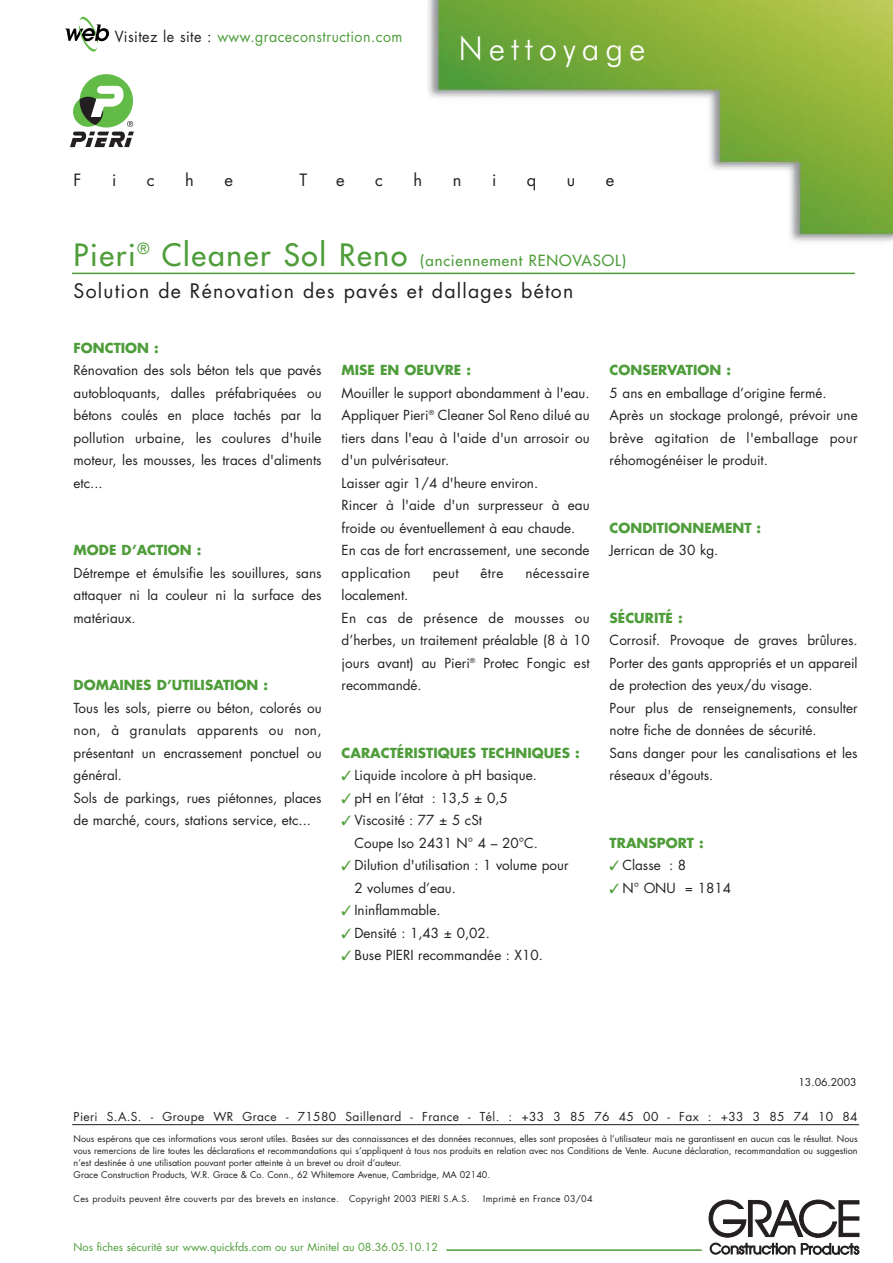
<style>
.page{position:relative;width:893px;height:1263px;background:#fff}
.page>*{position:absolute;margin:0;border:0;box-sizing:border-box;transform-origin:0 0}
.t1{font:300 33px "Futura BT";letter-spacing:.17em;color:#fff}
.t2{font:19.5px "Futura";letter-spacing:.06em;color:#231f20}
.t3{font:16.5px "Futura";color:#231f20}
.t4{font:15px "Futura";letter-spacing:.06em;color:#4e9d3a}
.t5{font:15px "Futura";letter-spacing:.03em;color:#4e9d3a;scale:.95 1}
.t6{font:13.5px/22.5px "Futura";color:#231f20}
.t7{font:700 13.5px "Futura";color:#4e9d3a}
.t8{font:13.5px "Futura";letter-spacing:.025em;color:#231f20}
.t9{font:12px "Futura";letter-spacing:.03em;color:#231f20}
.t10{font:10.8px "Futura";color:#4e9d3a}
.t11{font:10.5px "Futura";color:#231f20}
.t12{font:9px/12px "Futura";color:#231f20}
.t13{font:9px "Futura";letter-spacing:.03em;color:#231f20}
.s1{color:#231f20}
.s2{font-size:30px}
.s3{color:#4e9d3a}
</style>
<div class="page">
<img style="left:70px;top:0;width:822px;height:1255px">
<div style="left:72px;top:171px;width:600px;height:25px;background:#fff"></div>
<svg style="left:65px;top:16px;width:44px;height:37px"></svg>
<hr style="left:72px;top:1124px;width:787px;height:1px;background:#231f20">
<svg style="left:708px;top:1200px;width:151px;height:54px"></svg>
<div style="left:72px;top:1240px;width:412px;height:21px;background:#fff"></div>
<hr style="left:446px;top:1249px;width:255px;height:2px;background:#4e9d3a">
<div style="left:80px;top:74px;width:53px;height:54px;background:#61bb46;border-radius:50%"></div>
<svg style="left:70px;top:85px;width:64px;height:62px"></svg>
<hr style="left:72px;top:273px;width:782px;height:1px;background:#4e9d3a">
<div style="left:72px;top:340px;width:251px;height:744px;background:#fff"></div>
<div style="left:340px;top:340px;width:251px;height:744px;background:#fff"></div>
<div style="left:608px;top:340px;width:251px;height:744px;background:#fff"></div>
<div style="left:774px;top:1076px;width:84px;height:18px;background:#fff"></div>
<p class="t5" style="left:115px;top:29px;width:304px"><span class="s1">Visitez le site :</span> www.graceconstruction.com</p>
<h1 class="t1" style="left:458px;top:35px;width:188px">Nettoyage</h1>
<p class="t3" style="left:74px;top:172px;width:9px">F</p>
<p class="t3" style="left:112px;top:172px;width:6px">i</p>
<p class="t3" style="left:147px;top:172px;width:9px">c</p>
<p class="t3" style="left:185px;top:172px;width:10px">h</p>
<p class="t3" style="left:224px;top:172px;width:10px">e</p>
<p class="t3" style="left:299px;top:172px;width:9px">T</p>
<p class="t3" style="left:336px;top:172px;width:10px">e</p>
<p class="t3" style="left:375px;top:172px;width:9px">c</p>
<p class="t3" style="left:413px;top:172px;width:10px">h</p>
<p class="t3" style="left:453px;top:172px;width:10px">n</p>
<p class="t3" style="left:492px;top:172px;width:6px">i</p>
<p class="t3" style="left:527px;top:172px;width:11px">q</p>
<p class="t3" style="left:567px;top:172px;width:10px">u</p>
<p class="t3" style="left:606px;top:172px;width:10px">e</p>
<p class="t4" style="left:74px;top:253px;width:554px"><span class="s2">Pieri</span>® <span class="s2">Cleaner Sol Reno</span> (anciennement RENOVASOL)</p>
<h2 class="t2" style="left:74px;top:282px;width:501px">Solution de Rénovation des pavés et dallages béton</h2>
<p class="t7" style="left:74px;top:342px;width:87px">FONCTION :</p>
<p class="t6" style="left:74px;top:360px;width:249px;text-align:justify">Rénovation des sols béton tels que pavés autobloquants, dalles préfabriquées ou bétons coulés en place tachés par la pollution urbaine, les coulures d'huile moteur, les mousses, les traces d'aliments etc...</p>
<p class="t7" style="left:341px;top:364px;width:131px">MISE EN OEUVRE :</p>
<p class="t6" style="left:341px;top:383px;width:249px">Mouiller le support abondamment à l'eau.<br>Appliquer Pieri<sup>®</sup> Cleaner Sol Reno dilué au tiers dans l'eau à l'aide d'un arrosoir ou d'un pulvérisateur.<br>Laisser agir 1/4 d'heure environ.<br>Rincer à l'aide d'un surpresseur à eau froide ou éventuellement à eau chaude.<br>En cas de fort encrassement, une seconde application</p>
<p class="t7" style="left:609px;top:364px;width:123px">CONSERVATION :</p>
<p class="t6" style="left:609px;top:383px;width:249px">5 ans en emballage d’origine fermé.<br>Après un stockage prolongé, prévoir une brève agitation de l'emballage pour réhomogénéiser le produit.</p>
<p class="t7" style="left:609px;top:522px;width:153px">CONDITIONNEMENT :</p>
<p class="t6" style="left:609px;top:540px;width:110px">Jerrican de 30 kg.</p>
<p class="t7" style="left:74px;top:544px;width:129px">MODE D’ACTION :</p>
<p class="t6" style="left:74px;top:563px;width:249px;text-align:justify">Détrempe et émulsifie les souillures, sans attaquer ni la couleur ni la surface des matériaux.</p>
<p class="t6" style="left:432px;top:563px;width:27px">peut</p>
<p class="t6" style="left:480px;top:563px;width:24px">être</p>
<p class="t8" style="left:525px;top:567px;width:66px">nécessaire</p>
<p class="t6" style="left:341px;top:585px;width:249px">localement.<br>En cas de présence de mousses ou d’herbes, un traitement préalable (8 à 10 jours avant) au Pieri<sup>®</sup> Protec Fongic est recommandé.</p>
<p class="t7" style="left:609px;top:612px;width:75px">SÉCURITÉ :</p>
<p class="t6" style="left:609px;top:630px;width:249px">Corrosif. Provoque de graves brûlures.<br>Porter des gants appropriés et un appareil de protection des yeux/du visage.<br>Pour plus de renseignements, consulter notre fiche de données de sécurité.<br>Sans danger pour les canalisations et les réseaux d'égouts.</p>
<p class="t7" style="left:74px;top:679px;width:196px">DOMAINES D’UTILISATION :</p>
<p class="t6" style="left:74px;top:698px;width:249px">Tous les sols, pierre ou béton, colorés ou non, à granulats apparents ou non, présentant un encrassement ponctuel ou général.<br>Sols de parkings, rues piétonnes, places de marché, cours, stations service, etc...</p>
<p class="t7" style="left:341px;top:747px;width:240px">CARACTÉRISTIQUES TECHNIQUES :</p>
<p class="t6" style="left:341px;top:765px;width:197px"><span class="s3">✓</span> Liquide incolore à pH basique.</p>
<p class="t6" style="left:341px;top:788px;width:168px"><span class="s3">✓</span> pH en l’état : 13,5 ± 0,5</p>
<p class="t6" style="left:354px;top:810px;width:185px;text-indent:-13px"><span class="s3">✓</span> Viscosité : 77 ± 5 cSt<br>Coupe Iso 2431 N° 4 – 20°C.</p>
<p class="t6" style="left:354px;top:855px;width:216px;text-indent:-13px"><span class="s3">✓</span> Dilution d'utilisation : 1 volume pour<br>2 volumes d’eau.</p>
<p class="t6" style="left:341px;top:900px;width:100px"><span class="s3">✓</span> Ininflammable.</p>
<p class="t6" style="left:341px;top:923px;width:150px"><span class="s3">✓</span> Densité : 1,43 ± 0,02.</p>
<p class="t6" style="left:341px;top:945px;width:203px"><span class="s3">✓</span> Buse PIERI recommandée : X10.</p>
<p class="t7" style="left:609px;top:837px;width:96px">TRANSPORT :</p>
<p class="t6" style="left:609px;top:855px;width:78px"><span class="s3">✓</span> Classe : 8</p>
<p class="t6" style="left:609px;top:878px;width:123px"><span class="s3">✓</span> N° ONU = 1814</p>
<p class="t11" style="left:798px;top:1077px;width:60px">13.06.2003</p>
<p class="t9" style="left:74px;top:1111px;width:785px">Pieri S.A.S. - Groupe WR Grace - 71580 Saillenard - France - Tél. : +33 3 85 76 45 00 - Fax : +33 3 85 74 10 84</p>
<p class="t12" style="left:74px;top:1134px;width:785px">Nous espérons que ces informations vous seront utiles. Basées sur des connaissances et des données reconnues, elles sont proposées à l’utilisateur mais ne garantissent en aucun cas le résultat. Nous vous remercions de lire toutes les déclarations et recommandations qui s’appliquent à tous nos produits en relation avec nos Conditions de Vente. Aucune déclaration, recommandation ou suggestion n’est destinée à une utilisation pouvant porter atteinte à un brevet ou droit d’auteur.<br>Grace Construction Products, W.R. Grace &amp; Co. Conn., 62 Whitemore Avenue, Cambridge, MA 02140.</p>
<p class="t13" style="left:74px;top:1195px;width:397px">Ces produits peuvent être couverts par des brevets en instance. Copyright 2003 PIERI S.A.S.</p>
<p class="t13" style="left:483px;top:1195px;width:111px">Imprimé en France 03/04</p>
<p class="t10" style="left:74px;top:1242px;width:366px">Nos fiches sécurité sur www.quickfds.com ou sur Minitel au 08.36.05.10.12</p>
</div>
